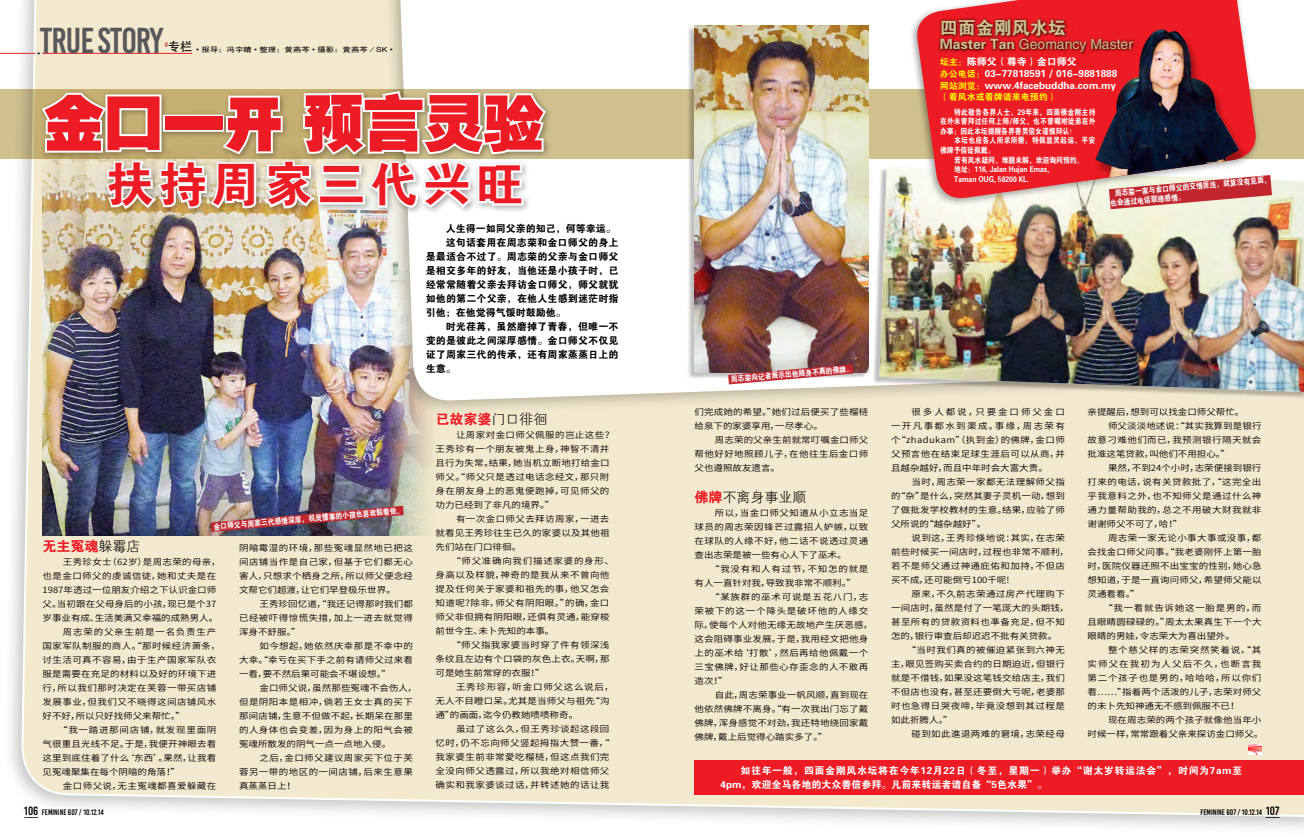
<style>
.page{position:relative;width:1304px;height:837px;background:#fff}
.page>*{position:absolute;margin:0;border:0;box-sizing:border-box;transform-origin:0 0}
.FEN_TI{font:60px "FZCCHK GBK1 0";color:#ed1b23}
.FEN_TI-2{font:48px "FZDHTK GBK1 0";letter-spacing:.1em;color:#ed1b23}
.t1{font:36px "Bebas Kai";letter-spacing:-.025em;color:#58585b}
.FEN_TI-3{font:18px "FZDHTK GBK1 0";color:#cfc08e}
.FEN_TI-4{font:14px "FZHTK GBK1 0";color:#cfc08e}
.FEN_TI-5{font:14px "FZDHTK GBK1 0";color:#ed1b23}
.FEN_TI-6{font:14px "FZXH1 K GBK1 0";color:#000}
.t2{font:12px "Bebas Kai";color:#000}
.t3{font:12px "Adobe Heiti Std";color:#000}
.YINYAN{font:10px/14px "FZDHTK GBK1 0";letter-spacing:.015em;color:#000;text-align:justify}
.YINYAN-2{font:10px/14px "FZDHTK GBK1 0";letter-spacing:.06em;color:#fff}
.FEN_TI-7{font:10px "FZDHTK GBK1 0";color:#fff}
.FEN_TI-8{font:10px "FZXH1 K GBK1 0";color:#000}
.FEN_TI-9{font:9px "FZDHTK GBK1 0";color:#fff200}
.TEXT{font:8.6px/14px "Source Han Sans CN";letter-spacing:.015em;color:#000;text-align:justify;scale:1.11 1}
.TEXT-2{font:8.6px/14px "Source Han Sans CN";letter-spacing:.045em;color:#000;scale:1.11 1}
.FEN_TI-10{font:8px/9.6px "FZDHTK GBK1 0";color:#fff;text-align:justify;scale:.85 1}
.SHUO_MIN{font:8px/9.6px "FZDHTK GBK1 0";color:#fff;scale:.85 1}
.t4{font:8px "Bebas Kai";color:#000}
.FEN_TI-11{font:8px/9.6px "FZDHTK GBK1 0";letter-spacing:.04em;color:#fff;scale:.85 1}
.WRITER{font:7px "FZHTK GBK1 0";color:#000;scale:1.2 1}
.s1{font-family:"Arial"}
.s2{font-family:"FZXH1 K GBK1 0";color:#000}
.s3{font-family:"FZDHTK GBK1 0"}
.s4{font-size:9px;color:#fff200}
.s5{font-family:"FZDHTK GBK1 0";color:#ed1b23}
.s6{font-family:"Optane";font-size:12px}
</style>
<div class="page">
<div style="left:2px;top:0;width:1302px;height:835px;background:#000;opacity:.25"></div>
<div style="left:21px;top:0;width:1283px;height:817px;background:#f3e9ce"></div>
<img style="left:43px;top:217px;width:400px;height:318px">
<div style="left:384px;top:0;width:920px;height:416px;background:#000;opacity:.25"></div>
<svg style="left:400px;top:0;width:904px;height:401px"></svg>
<div style="left:694px;top:759px;width:610px;height:35px;background:#ed1b23"></div>
<div style="left:0;top:89px;width:1304px;height:69px;background:#cfc08e"></div>
<div style="left:873px;top:168px;width:431px;height:230px;background:#000;opacity:.25"></div>
<img style="left:879px;top:167px;width:425px;height:224px">
<div style="left:688px;top:27px;width:179px;height:352px;background:#000;opacity:.25"></div>
<img style="left:694px;top:25px;width:174px;height:347px">
<hr style="left:42px;top:53px;width:150px;height:1px;background:#ed1b23">
<hr style="left:0;top:53px;width:35px;height:1px;background:#ed1b23">
<div style="left:909px;top:0;width:351px;height:206px;background:#000;opacity:.35"></div>
<svg style="left:914px;top:0;width:345px;height:201px;background:#eb3c40"></svg>
<div style="left:1094px;top:31px;width:165px;height:163px;background:#000;opacity:.35"></div>
<img style="left:1095px;top:28px;width:144px;height:149px">
<svg style="left:938px;top:17px;width:198px;height:38px;background:#b01319"></svg>
<div style="left:38px;top:87px;width:516px;height:130px;background:#000;opacity:.35"></div>
<svg style="left:39px;top:89px;width:513px;height:123px"></svg>
<svg style="left:728px;top:364px;width:125px;height:20px"></svg>
<img style="left:211px;top:505px;width:193px;height:26px">
<svg style="left:1109px;top:175px;width:163px;height:34px;background:#d47875"></svg>
<svg style="left:1249px;top:744px;width:12px;height:10px"></svg>
<p class="t1" style="left:40px;top:21px;width:125px">TRUE STORY</p>
<p class="t3" style="left:164px;top:39px;width:29px"><sup>#</sup>专栏</p>
<p class="WRITER" style="left:196px;top:46px;width:165px"><span class="s1">•</span> 报导：冯宇晴 <span class="s1">•</span> 整理：黄燕芩 <span class="s1">•</span> 摄影：黄燕芩／SK <span class="s1">•</span></p>
<p class="FEN_TI-8" style="left:34px;top:48px;width:11px">·</p>
<p class="FEN_TI" style="left:44px;top:90px;width:501px">金口一开 预言灵验</p>
<p class="FEN_TI-2" style="left:106px;top:158px;width:419px">扶持周家三代兴旺</p>
<p class="YINYAN" style="left:446px;top:221px;width:171px">人生得一如同父亲的知己，何等幸运。</p>
<p class="YINYAN" style="left:426px;top:235px;width:194px;text-indent:20px">这句话套用在周志荣和金口师父的身上是最适合不过了。周志荣的父亲与金口师父是相交多年的好友，当他还是小孩子时，已经常常随着父亲去拜访金口师父，师父就犹如他的第二个父亲，在他人生感到迷茫时指引他；在他觉得气馁时鼓励他。</p>
<p class="YINYAN" style="left:426px;top:319px;width:194px;text-indent:20px">时光荏苒，虽然磨掉了青春，但唯一不变的是彼此之间深厚感情。金口师父不仅见证了周家三代的传承，还有周家蒸蒸日上的生意。</p>
<p class="SHUO_MIN" style="left:213px;top:522px;width:225px;rotate:-5deg">金口师父与周家三代感情深厚，机灵懂事的小孩也喜欢黏着他。</p>
<p class="FEN_TI-5" style="left:43px;top:538px;width:100px">无主冤魂<span class="s2">躲霉店</span></p>
<p class="TEXT" style="left:43px;top:554px;width:162px;text-align:left;text-indent:20px">王秀珍女士（62岁）是周志荣的母亲，也是金口师父的虔诚信徒，她和丈夫是在<br>1987年透过一位朋友介绍之下认识金口师父。当初跟在父母身后的小孩，现已是个37岁事业有成、生活美满又幸福的成熟男人。</p>
<p class="TEXT-2" style="left:43px;top:624px;width:162px;text-indent:20px">周志荣的父亲生前是一名负责生产国家军队制服的商人。“那时候经济萧条，讨生活可真不容易，由于生产国家军队衣服是需要在充足的材料以及好的环境下进行，所以我们那时决定在芙蓉一带买店铺发展事业，但我们又不晓得这间店铺风水好不好，所以只好找师父来帮忙。”</p>
<p class="TEXT" style="left:43px;top:722px;width:158px;text-indent:16px">“我一踏进那间店铺，就发现里面阴气很重且光线不足。于是，我便开神眼去看这里到底住着了什么‘东西’。果然，让我看见冤魂聚集在每个阴暗的角落！”</p>
<p class="TEXT-2" style="left:63px;top:778px;width:140px">金口师父说，无主冤魂都喜爱躲藏在</p>
<p class="TEXT" style="left:239px;top:540px;width:158px">阴暗霉湿的环境，那些冤魂显然地已把这间店铺当作是自己家，但基于它们都无心害人，只想求个栖身之所，所以师父便念经文帮它们超渡，让它们早登极乐世界。</p>
<p class="TEXT" style="left:239px;top:596px;width:158px;text-indent:20px">王秀珍回忆道，“我还记得那时我们都已经被吓得惊慌失措，加上一进去就觉得浑身不舒服。”</p>
<p class="TEXT" style="left:239px;top:638px;width:158px;text-indent:20px">如今想起，她依然庆幸那是不幸中的大幸。“幸亏在买下手之前有请师父过来看一看，要不然后果可能会不堪设想。”</p>
<p class="TEXT" style="left:239px;top:680px;width:162px;text-align:left;text-indent:20px">金口师父说，虽然那些冤魂不会伤人，但是阴阳本是相冲，倘若王女士真的买下那间店铺，生意不但做不起，长期呆在那里的人身体也会变差，因为身上的阳气会被冤魂所散发的阴气一点一点地入侵。</p>
<p class="TEXT" style="left:239px;top:750px;width:158px;text-indent:20px">之后，金口师父建议周家买下位于芙蓉另一带的地区的一间店铺，后来生意果真蒸蒸日上！</p>
<p class="FEN_TI-5" style="left:436px;top:411px;width:113px">已故家婆<span class="s2">门口徘徊</span></p>
<p class="TEXT-2" style="left:436px;top:428px;width:162px;text-indent:20px">让周家对金口师父佩服的岂止这些？王秀珍有一个朋友被鬼上身，神智不清并且行为失常。结果，她当机立断地打给金口师父。“师父只是透过电话念经文，那只附身在朋友身上的恶鬼便跑掉，可见师父的功力已经到了非凡的境界。”</p>
<p class="TEXT" style="left:436px;top:512px;width:158px;text-indent:20px">有一次金口师父去拜访周家，一进去就看见王秀珍往生已久的家婆以及其他祖先们站在门口徘徊。</p>
<p class="TEXT-2" style="left:436px;top:554px;width:162px;text-indent:16px">“师父准确向我们描述家婆的身形、身高以及样貌，神奇的是我从来不曾向他提及任何关于家婆和祖先的事，他又怎会知道呢？除非，师父有阴阳眼。”的确，金口师父非但拥有阴阳眼，还俱有灵通，能穿梭前世今生、未卜先知的本事。</p>
<p class="TEXT" style="left:436px;top:638px;width:158px;text-indent:16px">“师父指我家婆当时穿了件有领深浅条纹且左边有个口袋的灰色上衣。天啊，那可是她生前常穿的衣服！”</p>
<p class="TEXT" style="left:436px;top:680px;width:162px;text-align:left;text-indent:20px">王秀珍形容，听金口师父这么说后，无人不目瞪口呆。尤其是当师父与祖先“沟通”的画面，迄今仍教她啧啧称奇。</p>
<p class="TEXT" style="left:436px;top:722px;width:158px;text-indent:20px">虽过了这么久，但王秀珍谈起这段回忆时，仍不忘向师父竖起拇指大赞一番，“我家婆生前非常愛吃榴梿，但这点我们完全没向师父透露过，所以我绝对相信师父确实和我家婆谈过话，并转述她的话让我</p>
<p class="FEN_TI-3" style="left:940px;top:18px;width:127px">四面金刚风水坛</p>
<p class="FEN_TI-4" style="left:940px;top:37px;width:195px"><span class="s3">Master Tan</span> Geomancy Master</p>
<p class="FEN_TI-7" style="left:940px;top:56px;width:138px"><span class="s4">坛主：</span>陈师父（尊寺）金口师父</p>
<p class="FEN_TI-7" style="left:940px;top:68px;width:179px"><span class="s4">办公电话：</span>03-77818591 / 016-9881888</p>
<p class="FEN_TI-7" style="left:940px;top:80px;width:178px"><span class="s4">网站浏览：</span>www.4facebuddha.com.my</p>
<p class="FEN_TI-9" style="left:940px;top:92px;width:118px">（看风水或看牌请来电预约）</p>
<p class="FEN_TI-10" style="left:940px;top:107px;width:184px;text-indent:14px">特此敬告各界人士，29年来，四面佛金刚主持在外未曾拜过任何上师/师父，也不曾嘱咐徒弟在外办事；因此本坛提醒各界善男信女谨慎辩认！</p>
<p class="FEN_TI-11" style="left:940px;top:136px;width:184px;text-indent:14px">本坛也应各人所求所需，特佩显灵起运、平安佛牌予信徒佩戴。</p>
<p class="FEN_TI-10" style="left:954px;top:155px;width:153px">若有风水疑问、难题未解，欢迎询问预约。</p>
<p class="FEN_TI-10" style="left:954px;top:165px;width:113px">地址：116, Jalan Hujan Emas,</p>
<p class="FEN_TI-10" style="left:954px;top:174px;width:89px">Taman OUG, 58200 KL.</p>
<p class="SHUO_MIN" style="left:1109px;top:189px;width:192px;text-indent:6px;rotate:-5deg">周志荣一家与金口师父的交情匪浅，就算没有见面，也会通过电话联络感情。</p>
<p class="SHUO_MIN" style="left:730px;top:374px;width:145px;rotate:-5deg">周志荣向记者展示出他随身不离的佛牌。</p>
<p class="TEXT" style="left:694px;top:405px;width:158px">们完成她的希望。”她们过后便买了些榴梿给泉下的家婆享用，一尽孝心。</p>
<p class="TEXT" style="left:694px;top:433px;width:158px;text-indent:20px">周志荣的父亲生前就常叮嘱金口师父帮他好好地照顾儿子，在他往生后金口师父也遵照故友遗言。</p>
<p class="FEN_TI-6" style="left:694px;top:489px;width:113px"><span class="s5">佛牌</span>不离身事业顺</p>
<p class="TEXT" style="left:694px;top:505px;width:158px;text-indent:20px">所以，当金口师父知道从小立志当足球员的周志荣因锋芒过露招人妒嫉，以致在球队的人缘不好，他二话不说透过灵通查出志荣是被一些有心人下了巫术。</p>
<p class="TEXT" style="left:694px;top:561px;width:158px;text-indent:16px">“我没有和人有过节，不知怎的就是有人一直针对我，导致我非常不顺利。”</p>
<p class="TEXT-2" style="left:694px;top:589px;width:162px;text-indent:16px">“某族群的巫术可说是五花八门，志荣被下的这一个降头是破坏他的人缘交际，使每个人对他无缘无故地产生厌恶感，这会阻碍事业发展。于是，我用经文把他身上的巫术给‘打散’，然后再给他佩戴一个三宝佛牌，好让那些心存歪念的人不敢再造次！”</p>
<p class="TEXT" style="left:694px;top:687px;width:158px;text-indent:20px">自此，周志荣事业一帆风顺，直到现在他依然佛牌不离身。“有一次我出门忘了戴佛牌，浑身感觉不对劲，我还特地绕回家戴佛牌，戴上后觉得心踏实多了。”</p>
<p class="TEXT" style="left:891px;top:405px;width:158px;text-indent:20px">很多人都说，只要金口师父金口一开凡事都水到渠成。事缘，周志荣有个“zhadukam”（执到金）的佛牌，金口师父预言他在结束足球生涯后可以从商，并且越杂越好，而且中年时会大富大贵。</p>
<p class="TEXT" style="left:891px;top:475px;width:158px;text-indent:20px">当时，周志荣一家都无法理解师父指的“杂”是什么，突然其妻子灵机一动，想到了做批发学校教材的生意。结果，应验了师父所说的“越杂越好”。</p>
<p class="TEXT" style="left:891px;top:531px;width:162px;text-align:left;text-indent:20px">说到这，王秀珍倏地说：其实，在志荣前些时候买一间店时，过程也非常不顺利，若不是师父通过神通庇佑和加持，不但店买不成，还可能倒亏100千呢!</p>
<p class="TEXT" style="left:891px;top:587px;width:162px;text-align:left;text-indent:20px">原来，不久前志荣通过房产代理购下一间店时，虽然是付了一笔厐大的头期钱，甚至所有的贷款资料也凖备充足，但不知怎的，银行审查后却迟迟不批有关贷款。</p>
<p class="TEXT" style="left:891px;top:643px;width:158px;text-indent:16px">“当时我们真的被催迫紧张到六神无主，眼见签购买卖合约的日期迫近，但银行就是不借钱，如果没这笔钱交给店主，我们不但店也没有，甚至还要倒大亏呢，老婆那时也急得日哭夜啼，毕竟没想到其过程是如此折腾人。”</p>
<p class="TEXT-2" style="left:911px;top:727px;width:140px">碰到如此進退两难的窘境，志荣经母</p>
<p class="TEXT" style="left:1088px;top:405px;width:143px">亲提醒后，想到可以找金口师父帮忙。</p>
<p class="TEXT" style="left:1088px;top:419px;width:158px;text-indent:20px">师父淡淡地述说：“其实我算到是银行故意刁难他们而已，我预测银行隔天就会批准这笔贷款，叫他们不用担心。”</p>
<p class="TEXT" style="left:1088px;top:461px;width:158px;text-indent:20px">果然，不到24个小时，志荣便接到银行打来的电话，说有关贷款批了，“这完全出乎我意料之外，也不知师父是通过什么神通力量帮助我的，总之不用破大财我就非谢谢师父不可了，哈！”</p>
<p class="TEXT" style="left:1088px;top:531px;width:158px;text-indent:20px">周志荣一家无论小事大事或没事，都会找金口师父问事。“我老婆刚怀上第一胎时，医院仪器还照不出宝宝的性别，她心急想知道，于是一直询问师父，希望师父能以灵通看看。”</p>
<p class="TEXT" style="left:1088px;top:601px;width:158px;text-indent:16px">“我一看就告诉她这一胎是男的，而且眼睛圆碌碌的。”周太太果真生下一个大眼睛的男娃，令志荣大为喜出望外。</p>
<p class="TEXT" style="left:1088px;top:643px;width:158px;text-indent:20px">整个慈父样的志荣突然笑着说，“其实师父在我初为人父后不久，也断言我第二个孩子也是男的，哈哈哈，所以你们看……”指着两个活泼的儿子，志荣对师父的未卜先知神通无不感到佩服不已！</p>
<p class="TEXT" style="left:1088px;top:713px;width:160px;text-align:right">现在周志荣的两个孩子就像他当年小<br>时候一样，常常跟着父亲来探访金口师父。</p>
<p class="YINYAN-2" style="left:720px;top:764px;width:523px;text-indent:20px">如往年一般，四面金刚风水坛将在今年12月22日（冬至，星期一）举办“谢太岁转运法会”，时间为7am至<br>4pm，欢迎全马各地的大众善信参拜。凡前来转运者请自备“5色水果”。</p>
<p class="t2" style="left:24px;top:804px;width:16px">106</p>
<p class="t2" style="left:1266px;top:804px;width:15px">107</p>
<p class="t4" style="left:25px;top:807px;width:81px"><span class="s6">__</span> FEMININE 607 / 10.12.14</p>
<p class="t4" style="left:1200px;top:807px;width:81px">FEMININE 607 / 10.12.14 <span class="s6">__</span></p>
</div>
